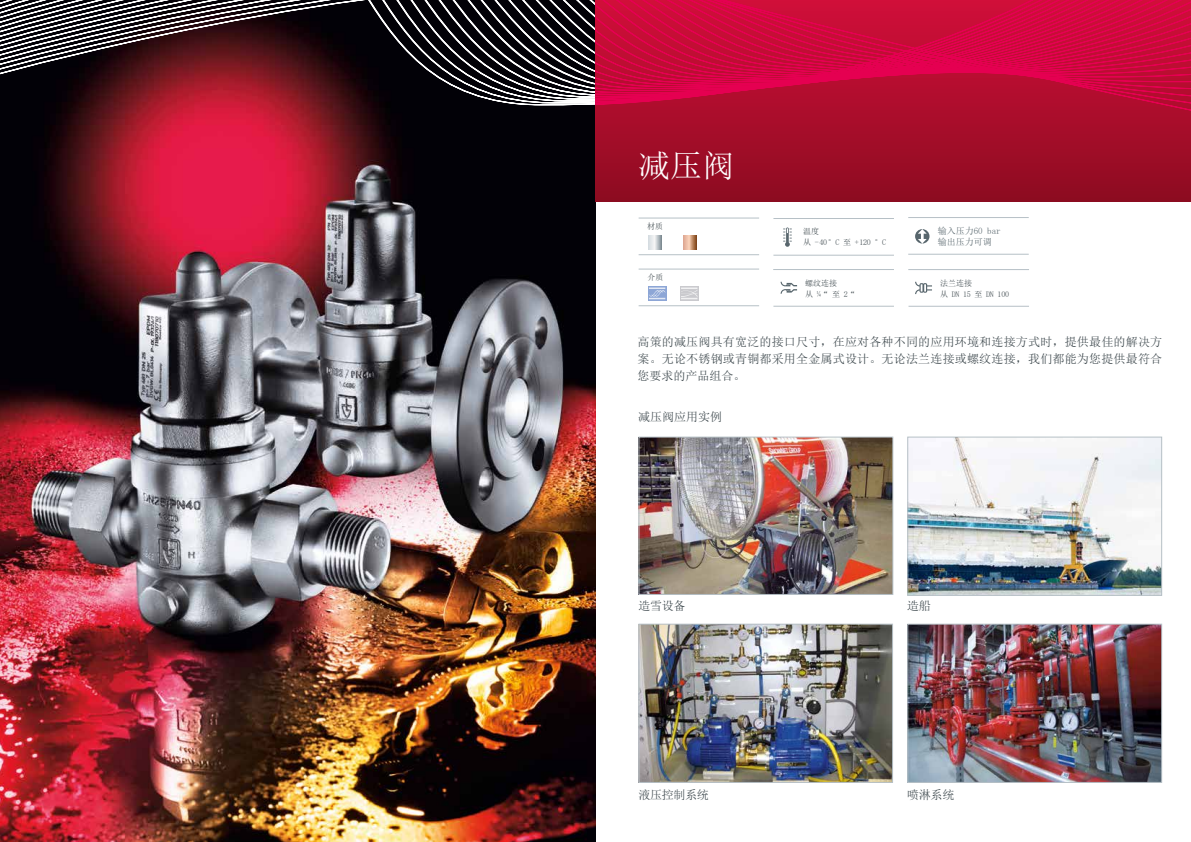
<style>
.page{position:relative;width:1191px;height:842px;background:#fff}
.page>*{position:absolute;margin:0;border:0;box-sizing:border-box;transform-origin:0 0}
.t1{font:32px "Sim Sun";color:#fff}
.t2{font:12px/16.8px "Sim Sun";letter-spacing:.015em;color:#3b464b;text-align:justify}
.t3{font:9px/10.8px "Sim Sun";color:#58666d}
.t4{font:8px/11px "Sim Sun";color:#3b464b}
.t5{font:8px/11px "Sim Sun";letter-spacing:-.025em;color:#3b464b}
</style>
<div class="page">
<img style="left:0;top:133px;width:595px;height:709px">
<svg style="left:0;top:0;width:595px;height:133px;background:#44232b"></svg>
<div style="left:595px;top:0;width:596px;height:201px;background:#980c25"></div>
<svg style="left:595px;top:0;width:596px;height:140px;background:#c20a38"></svg>
<svg style="left:915px;top:229px;width:14px;height:14px"></svg>
<svg style="left:783px;top:227px;width:9px;height:20px"></svg>
<svg style="left:780px;top:282px;width:17px;height:12px"></svg>
<div style="left:647px;top:286px;width:19px;height:14px;background:#8da6d6"></div>
<svg style="left:649px;top:287px;width:16px;height:12px"></svg>
<div style="left:680px;top:286px;width:18px;height:14px;background:#cacace"></div>
<svg style="left:681px;top:287px;width:16px;height:12px"></svg>
<svg style="left:648px;top:235px;width:13px;height:14px"></svg>
<svg style="left:683px;top:235px;width:13px;height:14px"></svg>
<img style="left:909px;top:626px;width:250px;height:155px">
<div style="left:907px;top:624px;width:254px;height:159px;border:1px solid #b6c0c6"></div>
<img style="left:640px;top:626px;width:250px;height:155px">
<div style="left:638px;top:624px;width:254px;height:159px;border:1px solid #b6c0c6"></div>
<img style="left:909px;top:439px;width:250px;height:155px">
<div style="left:907px;top:437px;width:254px;height:159px;border:1px solid #b6c0c6"></div>
<img style="left:640px;top:439px;width:251px;height:154px">
<div style="left:638px;top:437px;width:255px;height:158px;border:1px solid #b6c0c6"></div>
<svg style="left:915px;top:282px;width:17px;height:12px"></svg>
<hr style="left:638px;top:254px;width:121px;height:1px;background:#b6c0c6">
<hr style="left:638px;top:218px;width:121px;height:1px;background:#b6c0c6">
<hr style="left:638px;top:305px;width:121px;height:1px;background:#b6c0c6">
<hr style="left:638px;top:269px;width:121px;height:1px;background:#b6c0c6">
<hr style="left:773px;top:255px;width:121px;height:1px;background:#b6c0c6">
<hr style="left:773px;top:218px;width:121px;height:1px;background:#b6c0c6">
<hr style="left:773px;top:306px;width:121px;height:1px;background:#b6c0c6">
<hr style="left:773px;top:269px;width:121px;height:1px;background:#b6c0c6">
<hr style="left:908px;top:254px;width:120px;height:1px;background:#b6c0c6">
<hr style="left:908px;top:217px;width:120px;height:1px;background:#b6c0c6">
<hr style="left:908px;top:306px;width:121px;height:1px;background:#b6c0c6">
<hr style="left:908px;top:269px;width:121px;height:1px;background:#b6c0c6">
<h1 class="t1" style="left:638px;top:149px;width:97px">减压阀</h1>
<p class="t4" style="left:647px;top:221px;width:17px">材质</p>
<p class="t4" style="left:647px;top:272px;width:17px">介质</p>
<p class="t4" style="left:803px;top:225px;width:85px">温度<br>从 -40°C 至 +120 °C</p>
<p class="t4" style="left:805px;top:277px;width:52px">螺纹连接<br>从 ¼“ 至 2“</p>
<p class="t3" style="left:937px;top:225px;width:64px">输入压力60 bar输出压力可调</p>
<p class="t5" style="left:940px;top:277px;width:70px">法兰连接<br>从 DN 15 至 DN 100</p>
<p class="t2" style="left:637px;top:333px;width:526px">高策的减压阀具有宽泛的接口尺寸，在应对各种不同的应用环境和连接方式时，提供最佳的解决方案。无论不锈钢或青铜都采用全金属式设计。无论法兰连接或螺纹连接，我们都能为您提供最符合您要求的产品组合。</p>
<p class="t2" style="left:638px;top:408px;width:85px">减压阀应用实例</p>
<p class="t2" style="left:638px;top:597px;width:49px">造雪设备</p>
<p class="t2" style="left:907px;top:597px;width:25px">造船</p>
<p class="t2" style="left:638px;top:786px;width:72px">液压控制系统</p>
<p class="t2" style="left:907px;top:786px;width:49px">喷淋系统</p>
</div>
